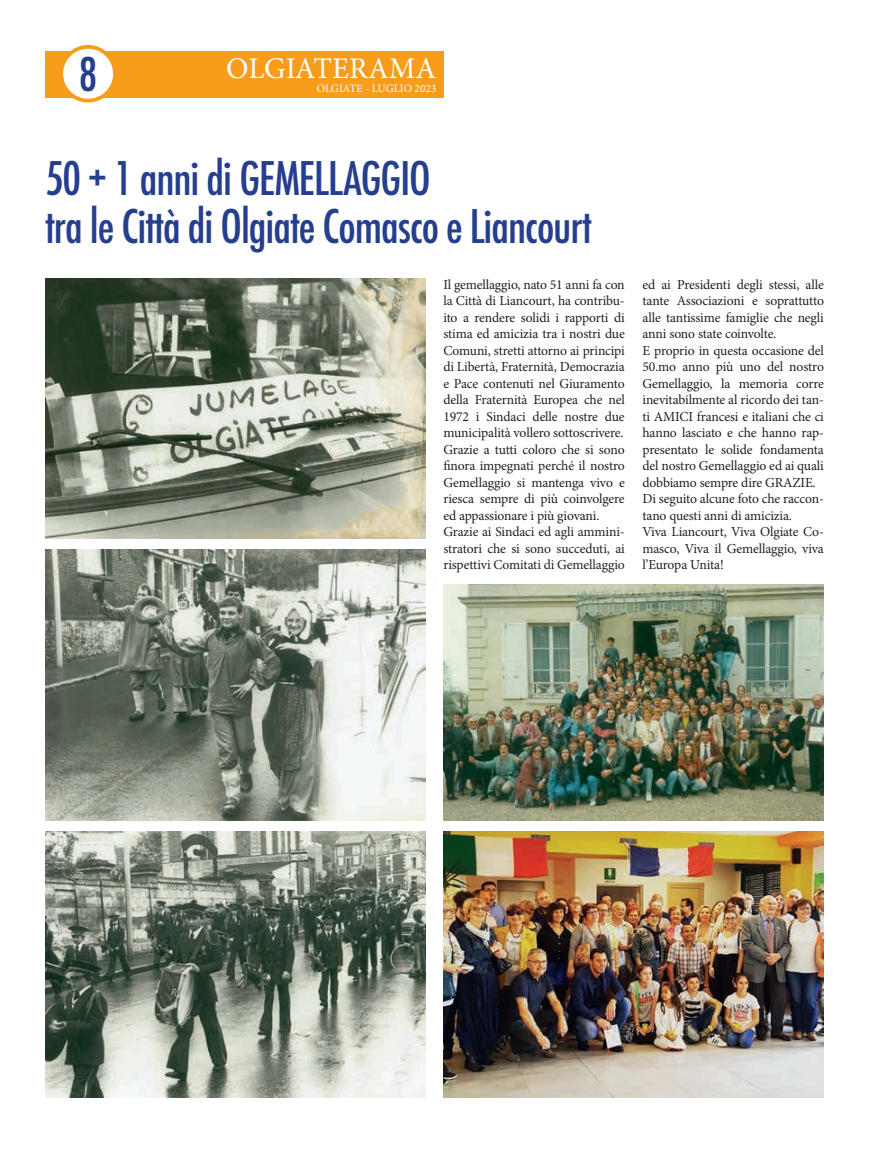
<style>
.page{position:relative;width:869px;height:1152px;background:#fff}
.page>*{position:absolute;margin:0;border:0;box-sizing:border-box;transform-origin:0 0}
.t1{font:500 condensed 45px/47.5px "Futura";letter-spacing:-.025em;color:#253f8e}
.t2{font:30px "Minion Pro";color:#fff}
.t3{font:13.75px/16.5px "Minion Pro";letter-spacing:-.01em;color:#231f20}
.t4{font:11.25px "Minion Pro";color:#fff}
</style>
<div class="page">
<div style="left:45px;top:51px;width:398px;height:46px;background:#f89c1c"></div>
<div style="left:61px;top:47px;width:54px;height:54px;background:#fff;border-radius:50%"></div>
<div style="left:59px;top:45px;width:58px;height:57px;border:4px solid #f89c1c;border-radius:50%"></div>
<img style="left:45px;top:279px;width:380px;height:259px">
<img style="left:443px;top:585px;width:380px;height:235px">
<img style="left:443px;top:831px;width:380px;height:266px">
<img style="left:45px;top:549px;width:380px;height:271px">
<img style="left:45px;top:831px;width:380px;height:266px">
<h1 class="t1" style="left:79px;top:51px;width:20px">8</h1>
<h2 class="t2" style="left:226px;top:49px;width:211px">OLGIATERAMA</h2>
<p class="t4" style="left:316px;top:81px;width:121px">OLGIATE - LUGLIO 2023</p>
<h1 class="t1" style="left:45px;top:155px;width:548px">50 + 1 anni di GEMELLAGGIO<br>tra le Città di Olgiate Comasco e Liancourt</h1>
<p class="t3" style="left:443px;top:276px;width:183px">Il gemellaggio, nato 51 anni fa con la Città di Liancourt, ha contribu&shy;ito a rendere solidi i rapporti di stima ed amicizia tra i nostri due Comuni, stretti attorno ai principi di Libertà, Fraternità, Democrazia e Pace contenuti nel Giuramento della Fraternità Europea che nel 1972 i Sindaci delle nostre due municipalità vollero sottoscrivere.<br>Grazie a tutti coloro che si sono finora impegnati perché il nostro Gemellaggio si mantenga vivo e riesca sempre di più coinvolgere ed appassionare i più giovani.<br>Grazie ai Sindaci ed agli ammini&shy;stratori che si sono succeduti, ai rispettivi Comitati di Gemellaggio</p>
<p class="t3" style="left:642px;top:276px;width:183px">ed ai Presidenti degli stessi, alle tante Associazioni e soprattutto alle tantissime famiglie che negli anni sono state coinvolte.<br>E proprio in questa occasione del<br>50.mo anno più uno del nostro<br>Gemellaggio, la memoria corre inevitabilmente al ricordo dei tan&shy;ti AMICI francesi e italiani che ci hanno lasciato e che hanno rap&shy;presentato le solide fondamenta del nostro Gemellaggio ed ai quali dobbiamo sempre dire GRAZIE.<br>Di seguito alcune foto che raccon&shy;tano questi anni di amicizia.<br>Viva Liancourt, Viva Olgiate Co&shy;masco, Viva il Gemellaggio, viva l’Europa Unita!</p>
</div>
